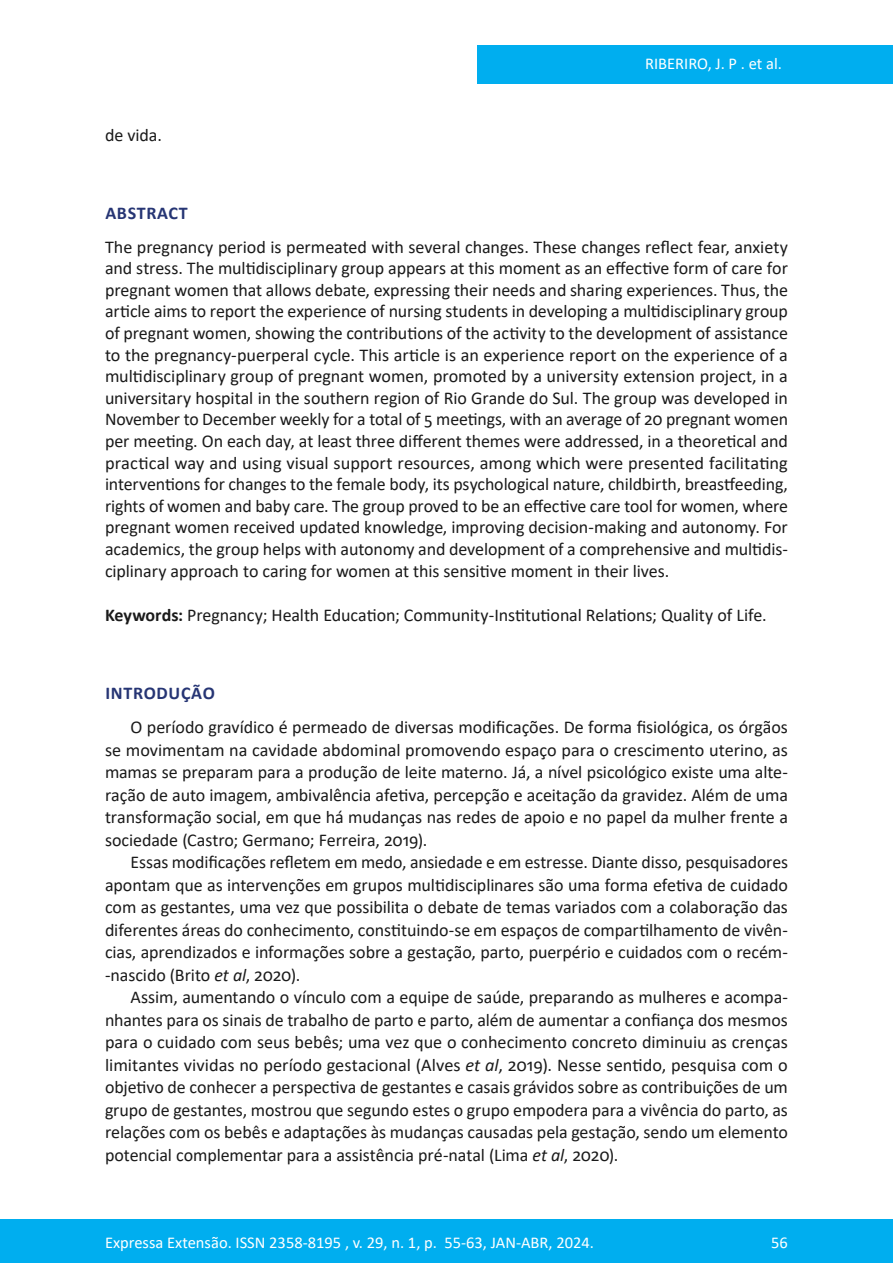
<style>
.page{position:relative;width:893px;height:1263px;background:#fff}
.page>*{position:absolute;margin:0;border:0;box-sizing:border-box;transform-origin:0 0}
.Principal_-_Texto{font:18px/22.5px "Calibri";letter-spacing:-.005em;color:#1a1a1a;text-align:justify}
.Principal_-_Resumo{font:18px/21.6px "Calibri";letter-spacing:-.005em;color:#1a1a1a;text-align:justify}
.Principal_-_Intertít{font:700 18px "Calibri";letter-spacing:.04em;color:#263574}
.t1{font:16.5px "Calibri";color:#fff}
.s1{font-weight:700}
.s2{font-style:italic}
</style>
<div class="page">
<div style="left:477px;top:45px;width:416px;height:39px;background:#00aeef"></div>
<div style="left:0;top:1219px;width:893px;height:44px;background:#00aeef"></div>
<p class="Principal_-_Resumo" style="left:105px;top:124px;width:58px">de vida.</p>
<p class="t1" style="left:645px;top:52px;width:138px">RIBERIRO, J. P . et al.</p>
<p class="Principal_-_Intertít" style="left:105px;top:200px;width:84px">ABSTRACT</p>
<p class="Principal_-_Resumo" style="left:105px;top:235px;width:685px">The pregnancy period is permeated with several changes. These changes reflect fear, anxiety and stress. The multidisciplinary group appears at this moment as an effective form of care for pregnant women that allows debate, expressing their needs and sharing experiences. Thus, the article aims to report the experience of nursing students in developing a multidisciplinary group of pregnant women, showing the contributions of the activity to the development of assistance to the pregnancy-puerperal cycle. This article is an experience report on the experience of a multidisciplinary group of pregnant women, promoted by a university extension project, in a universitary hospital in the southern region of Rio Grande do Sul. The group was developed in November to December weekly for a total of 5 meetings, with an average of 20 pregnant women per meeting. On each day, at least three different themes were addressed, in a theoretical and practical way and using visual support resources, among which were presented facilitating interventions for changes to the female body, its psychological nature, childbirth, breastfeeding, rights of women and baby care. The group proved to be an effective care tool for women, where pregnant women received updated knowledge, improving decision-making and autonomy. For academics, the group helps with autonomy and development of a comprehensive and multidis&shy;ciplinary approach to caring for women at this sensitive moment in their lives.</p>
<p class="Principal_-_Resumo" style="left:105px;top:603px;width:663px"><span class="s1">Keywords:</span> Pregnancy; Health Education; Community-Institutional Relations; Quality of Life.</p>
<p class="Principal_-_Intertít" style="left:105px;top:680px;width:111px">INTRODUÇÃO</p>
<p class="Principal_-_Texto" style="left:105px;top:716px;width:684px;text-indent:26px">O período gravídico é permeado de diversas modificações. De forma fisiológica, os órgãos se movimentam na cavidade abdominal promovendo espaço para o crescimento uterino, as mamas se preparam para a produção de leite materno. Já, a nível psicológico existe uma alte&shy;ração de auto imagem, ambivalência afetiva, percepção e aceitação da gravidez. Além de uma transformação social, em que há mudanças nas redes de apoio e no papel da mulher frente a sociedade (Castro; Germano; Ferreira, 2019).</p>
<p class="Principal_-_Texto" style="left:105px;top:851px;width:684px;text-indent:26px">Essas modificações refletem em medo, ansiedade e em estresse. Diante disso, pesquisadores apontam que as intervenções em grupos multidisciplinares são uma forma efetiva de cuidado com as gestantes, uma vez que possibilita o debate de temas variados com a colaboração das diferentes áreas do conhecimento, constituindo-se em espaços de compartilhamento de vivên&shy;cias, aprendizados e informações sobre a gestação, parto, puerpério e cuidados com o recém--nascido (Brito <span class="s2">et al</span>, 2020).</p>
<p class="Principal_-_Texto" style="left:105px;top:986px;width:684px;text-indent:26px">Assim, aumentando o vínculo com a equipe de saúde, preparando as mulheres e acompa&shy;nhantes para os sinais de trabalho de parto e parto, além de aumentar a confiança dos mesmos para o cuidado com seus bebês; uma vez que o conhecimento concreto diminuiu as crenças limitantes vividas no período gestacional (Alves <span class="s2">et al</span>, 2019). Nesse sentido, pesquisa com o objetivo de conhecer a perspectiva de gestantes e casais grávidos sobre as contribuições de um grupo de gestantes, mostrou que segundo estes o grupo empodera para a vivência do parto, as relações com os bebês e adaptações às mudanças causadas pela gestação, sendo um elemento potencial complementar para a assistência pré-natal (Lima <span class="s2">et al</span>, 2020).</p>
<p class="t1" style="left:105px;top:1230px;width:491px">Expressa Extensão. ISSN 2358-8195 , v. 29, n. 1, p. 55-63, JAN-ABR, 2024.</p>
<p class="t1" style="left:771px;top:1230px;width:18px">56</p>
</div>
